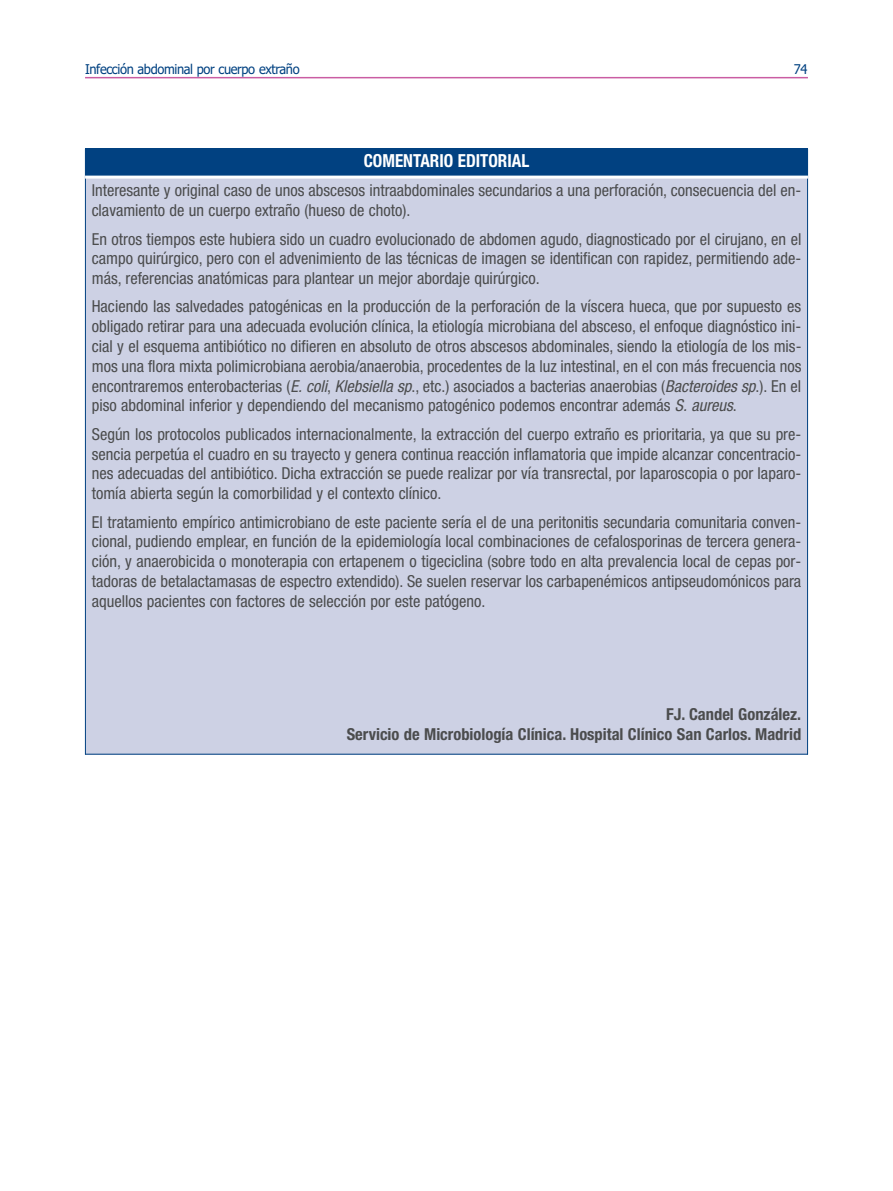
<style>
.page{position:relative;width:893px;height:1191px;background:#fff}
.page>*{position:absolute;margin:0;border:0;box-sizing:border-box;transform-origin:0 0}
.t1{font:700 condensed 18px "Helvetica Neue";color:#fff;scale:.95 1}
.t2{font:condensed 16.5px/19.8px "Helvetica Neue";color:#4b4c4d;text-align:justify}
.t3{font:700 condensed 16.5px/19.8px "Helvetica Neue";color:#4b4c4d;text-align:right}
.t4{font:13.5px "Tahoma";letter-spacing:-.025em;color:#014181;scale:.95 1}
.s1{font-style:italic}
</style>
<div class="page">
<hr style="left:85px;top:77px;width:723px;height:1px;background:#ca5da3">
<div style="left:85px;top:149px;width:722px;height:28px;background:#014181"></div>
<div style="left:85px;top:177px;width:722px;height:577px;background:#cdd1e4"></div>
<hr style="left:85px;top:149px;width:1px;height:605px;background:#014181">
<hr style="left:807px;top:149px;width:1px;height:605px;background:#014181">
<hr style="left:85px;top:176px;width:723px;height:3px;background:#fff">
<hr style="left:85px;top:754px;width:723px;height:1px;background:#014181">
<p class="t4" style="left:85px;top:62px;width:227px">Infección abdominal por cuerpo extraño</p>
<p class="t4" style="left:794px;top:62px;width:16px">74</p>
<p class="t1" style="left:364px;top:155px;width:176px">COMENTARIO EDITORIAL</p>
<p class="t2" style="left:92px;top:182px;width:711px">Interesante y original caso de unos abscesos intraabdominales secundarios a una perforación, consecuencia del en&shy;clavamiento de un cuerpo extraño (hueso de choto).</p>
<p class="t2" style="left:92px;top:230px;width:711px">En otros tiempos este hubiera sido un cuadro evolucionado de abdomen agudo, diagnosticado por el cirujano, en el campo quirúrgico, pero con el advenimiento de las técnicas de imagen se identifican con rapidez, permitiendo ade&shy;más, referencias anatómicas para plantear un mejor abordaje quirúrgico.</p>
<p class="t2" style="left:92px;top:298px;width:711px">Haciendo las salvedades patogénicas en la producción de la perforación de la víscera hueca, que por supuesto es obligado retirar para una adecuada evolución clínica, la etiología microbiana del absceso, el enfoque diagnóstico ini&shy;cial y el esquema antibiótico no difieren en absoluto de otros abscesos abdominales, siendo la etiología de los mis&shy;mos una flora mixta polimicrobiana aerobia/anaerobia, procedentes de la luz intestinal, en el con más frecuencia nos encontraremos enterobacterias (<span class="s1">E. coli</span>, <span class="s1">Klebsiella sp</span>., etc.) asociados a bacterias anaerobias (<span class="s1">Bacteroides sp</span>.). En el piso abdominal inferior y dependiendo del mecanismo patogénico podemos encontrar además <span class="s1">S. aureus</span>.</p>
<p class="t2" style="left:92px;top:425px;width:711px">Según los protocolos publicados internacionalmente, la extracción del cuerpo extraño es prioritaria, ya que su pre&shy;sencia perpetúa el cuadro en su trayecto y genera continua reacción inflamatoria que impide alcanzar concentracio&shy;nes adecuadas del antibiótico. Dicha extracción se puede realizar por vía transrectal, por laparoscopia o por laparo&shy;tomía abierta según la comorbilidad y el contexto clínico.</p>
<p class="t2" style="left:92px;top:513px;width:711px">El tratamiento empírico antimicrobiano de este paciente sería el de una peritonitis secundaria comunitaria conven&shy;cional, pudiendo emplear, en función de la epidemiología local combinaciones de cefalosporinas de tercera genera&shy;ción, y anaerobicida o monoterapia con ertapenem o tigeciclina (sobre todo en alta prevalencia local de cepas por&shy;tadoras de betalactamasas de espectro extendido). Se suelen reservar los carbapenémicos antipseudomónicos para aquellos pacientes con factores de selección por este patógeno.</p>
<p class="t3" style="left:347px;top:705px;width:456px">FJ. Candel González.<br>Servicio de Microbiología Clínica. Hospital Clínico San Carlos. Madrid</p>
</div>
